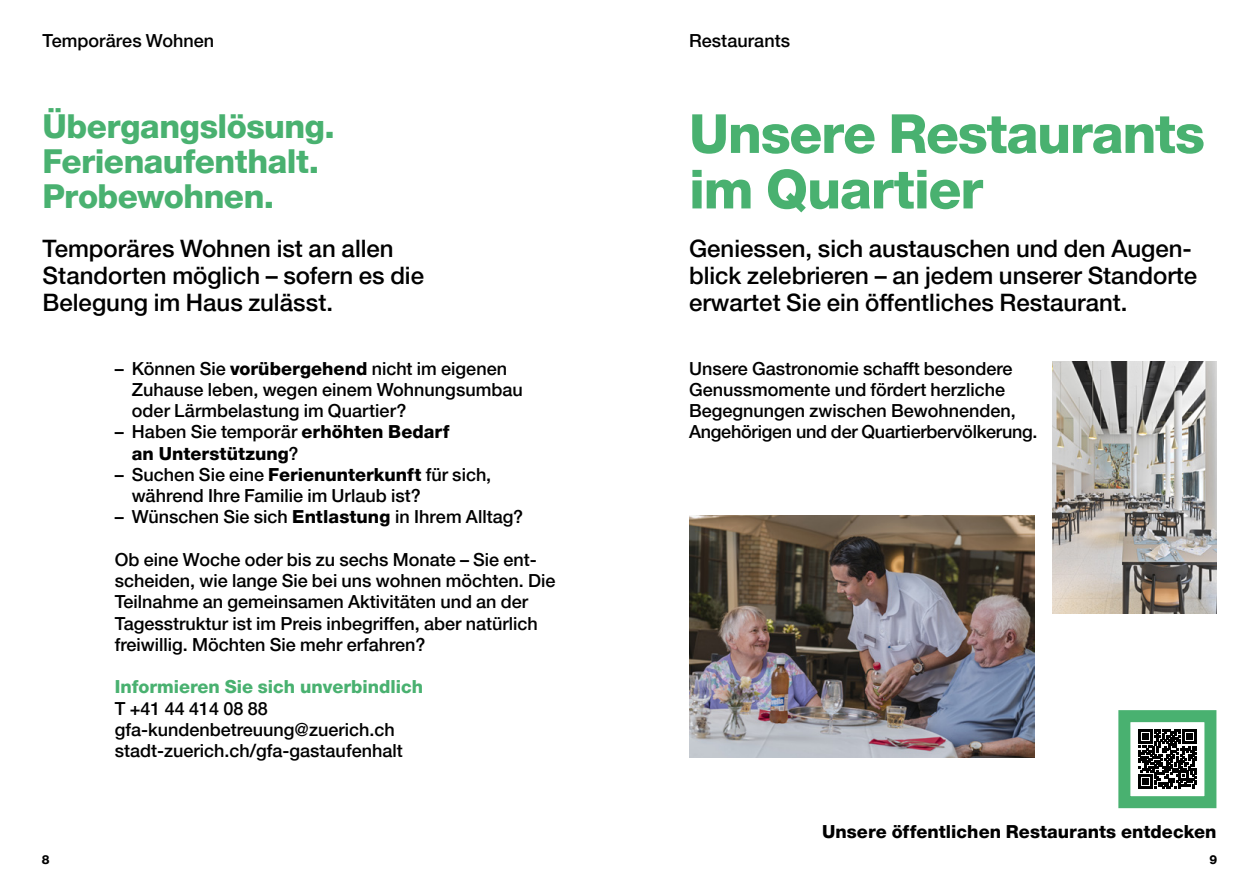
<style>
.page{position:relative;width:1259px;height:893px;background:#fff}
.page>*{position:absolute;margin:0;border:0;box-sizing:border-box;transform-origin:0 0}
.t1{font:800 54px/55.5px "Helvetica Neue LT Pro";letter-spacing:-.025em;color:#49b170}
.t2{font:800 33px/35.2px "Helvetica Neue LT Pro";letter-spacing:-.015em;color:#49b170}
.t3{font:500 24px/27px "Helvetica Neue LT Pro";color:#000}
.t4{font:500 18px/21.3px "Helvetica Neue LT Pro";color:#000}
.t5{font:800 18px/21.3px "Helvetica Neue LT Pro";letter-spacing:.005em;color:#000}
.t6{font:800 18px "Helvetica Neue LT Pro";color:#49b170}
.t7{font:800 12.3px "Helvetica Neue LT Pro";color:#000}
.s1{font-weight:800}
.s2{font-weight:500}
</style>
<div class="page">
<img style="left:689px;top:516px;width:346px;height:241px">
<svg style="left:1138px;top:730px;width:58px;height:59px"></svg>
<div style="left:1118px;top:710px;width:98px;height:98px;border:12px solid #49b170"></div>
<img style="left:1052px;top:362px;width:164px;height:251px">
<p class="t4" style="left:43px;top:30px;width:173px">Temporäres Wohnen</p>
<h2 class="t2" style="left:43px;top:108px;width:294px">Übergangslösung.<br>Ferienaufenthalt.<br>Probewohnen.</h2>
<h3 class="t3" style="left:43px;top:234px;width:383px">Temporäres Wohnen ist an allen<br>Standorten möglich – sofern es die<br>Belegung im Haus zulässt.</h3>
<p class="t4" style="left:132px;top:357px;width:392px;text-indent:-17px">– Können Sie <span class="s1">vorübergehend</span> nicht im eigenen<br>Zuhause leben, wegen einem Wohnungsumbau oder Lärmbelastung im Quartier?</p>
<p class="t5" style="left:132px;top:421px;width:319px;text-indent:-17px"><span class="s2">– Haben Sie temporär</span> erhöhten Bedarf an Unterstützung<span class="s2">?</span></p>
<p class="t4" style="left:132px;top:464px;width:361px;text-indent:-17px">– Suchen Sie eine <span class="s1">Ferienunterkunft</span> für sich, während Ihre Familie im Urlaub ist?</p>
<p class="t4" style="left:115px;top:506px;width:410px">– Wünschen Sie sich <span class="s1">Entlastung</span> in Ihrem Alltag?</p>
<p class="t4" style="left:115px;top:549px;width:442px">Ob eine Woche oder bis zu sechs Monate – Sie ent&shy;scheiden, wie lange Sie bei uns wohnen möchten. Die Teilnahme an gemeinsamen Aktivitäten und an der Tagesstruktur ist im Preis inbegriffen, aber natürlich freiwillig. Möchten Sie mehr erfahren?</p>
<p class="t6" style="left:115px;top:676px;width:310px">Informieren Sie sich unverbindlich</p>
<p class="t4" style="left:115px;top:697px;width:289px">T +41 44 414 08 88 gfa-kundenbetreuung@zuerich.ch stadt-zuerich.ch/gfa-gastaufenhalt</p>
<p class="t4" style="left:689px;top:30px;width:102px">Restaurants</p>
<h1 class="t1" style="left:689px;top:106px;width:517px">Unsere Restaurants im Quartier</h1>
<h3 class="t3" style="left:689px;top:234px;width:509px">Geniessen, sich austauschen und den Augen&shy;blick zelebrieren – an jedem unserer Standorte erwartet Sie ein öffentliches Restaurant.</h3>
<p class="t4" style="left:689px;top:357px;width:350px">Unsere Gastronomie schafft besondere Genussmomente und fördert herzliche Begegnungen zwischen Bewohnenden, Angehörigen und der Quartierbervölkerung.</p>
<p class="t5" style="left:822px;top:820px;width:396px">Unsere öffentlichen Restaurants entdecken</p>
<p class="t7" style="left:42px;top:852px;width:9px">8</p>
<p class="t7" style="left:1209px;top:852px;width:9px">9</p>
</div>
